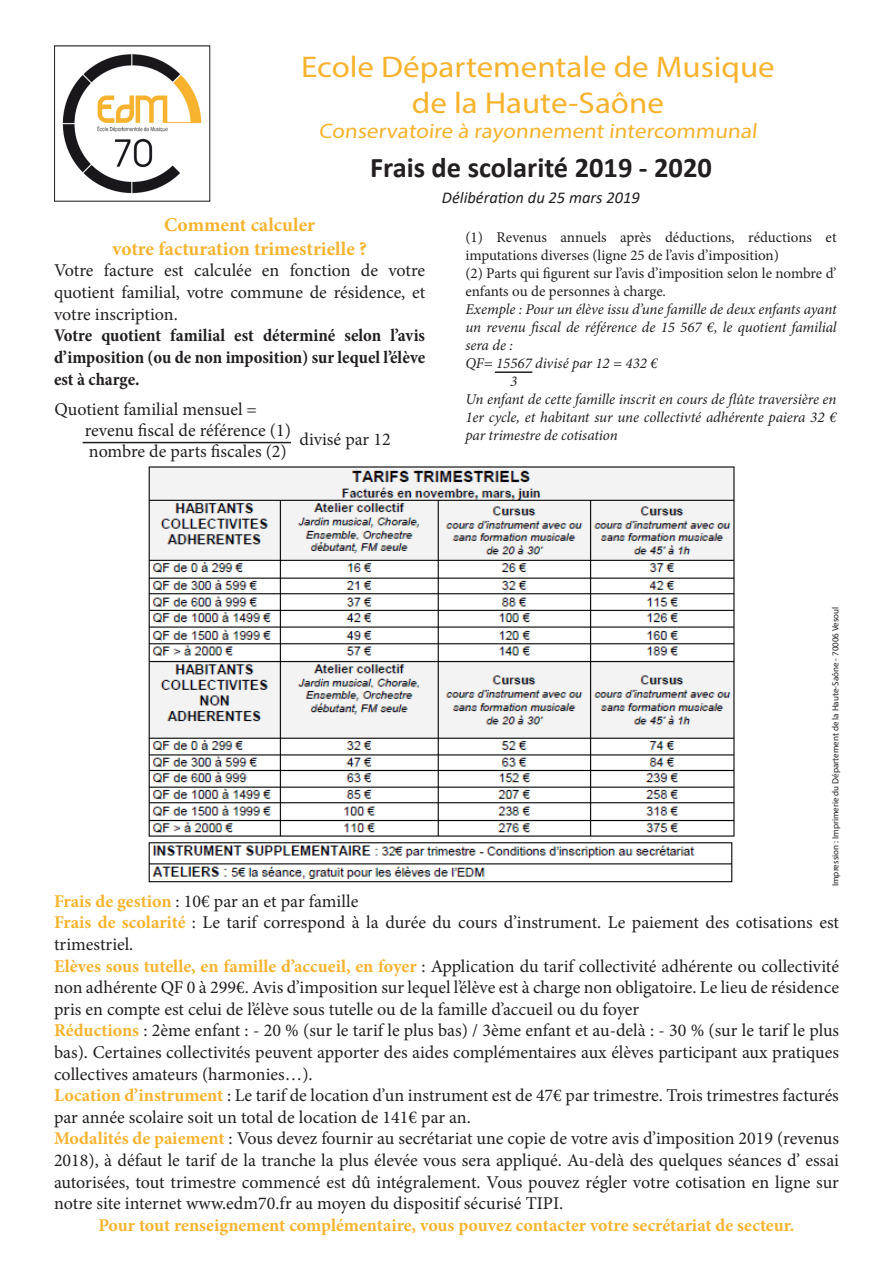
<style>
.page{position:relative;width:893px;height:1263px;background:#fff}
.page>*{position:absolute;margin:0;border:0;box-sizing:border-box;transform-origin:0 0}
.t1{font:30px "Myriad Pro";color:#f7b32e;scale:1.1 1}
.t2{font:700 28.5px "Calibri";color:#231f20}
.t3{font:21px "Myriad Pro";color:#f7b32e;scale:1.1 1}
.t4{font:700 19.5px "Minion Pro";color:#f7b32e}
.t5{font:18px/21.6px "Minion Pro";color:#231f20;text-align:justify}
.t6{font:700 condensed 18px/21.6px "Minion Pro";color:#231f20;text-align:justify}
.t7{font:700 18px "Minion Pro";letter-spacing:-.005em;color:#f7b32e}
.t8{font:italic 16.5px "Calibri";color:#231f20}
.t9{font:italic 15px/18px "Minion Pro";letter-spacing:-.005em;color:#231f20;text-align:justify}
.t10{font:15px/18px "Minion Pro";color:#231f20}
.t11{font:9px "Myriad Pro";color:#231f20}
.s1{font-weight:700;color:#f7b32e}
</style>
<div class="page">
<img style="left:62px;top:54px;width:140px;height:140px">
<hr style="left:495px;top:371px;width:37px;height:2px;background:#231f20">
<hr style="left:83px;top:442px;width:208px;height:1px;background:#231f20">
<img style="left:148px;top:466px;width:587px;height:417px">
<p class="t1" style="left:301px;top:48px;width:432px">Ecole Départementale de Musique</p>
<p class="t1" style="left:412px;top:84px;width:231px">de la Haute-Saône</p>
<p class="t3" style="left:319px;top:118px;width:402px">Conservatoire à rayonnement intercommunal</p>
<p class="t2" style="left:370px;top:147px;width:343px">Frais de scolarité 2019 - 2020</p>
<p class="t4" style="left:164px;top:211px;width:153px">Comment calculer</p>
<p class="t4" style="left:112px;top:235px;width:256px">votre facturation trimestrielle ?</p>
<p class="t5" style="left:54px;top:260px;width:373px">Votre facture est calculée en fonction de votre quotient familial, votre commune de résidence, et votre inscription.</p>
<p class="t6" style="left:54px;top:325px;width:373px">Votre quotient familial est déterminé selon l’avis d’imposition (ou de non imposition) sur lequel l’élève est à charge.</p>
<p class="t5" style="left:54px;top:399px;width:204px">Quotient familial mensuel =</p>
<p class="t5" style="left:85px;top:419px;width:208px">revenu fiscal de référence (1)</p>
<p class="t5" style="left:89px;top:441px;width:199px">nombre de parts fiscales (2)</p>
<p class="t5" style="left:299px;top:429px;width:93px">divisé par 12</p>
<p class="t8" style="left:442px;top:186px;width:199px">Délibération du 25 mars 2019</p>
<p class="t10" style="left:465px;top:228px;width:373px">(1) Revenus annuels après déductions, réductions et imputations diverses (ligne 25 de l’avis d’imposition)</p>
<p class="t10" style="left:465px;top:264px;width:373px">(2) Parts qui figurent sur l’avis d’imposition selon le nombre d’ enfants ou de personnes à charge.</p>
<p class="t9" style="left:465px;top:300px;width:373px">Exemple : Pour un élève issu d’une famille de deux enfants ayant un revenu fiscal de référence de 15 567 €, le quotient familial sera de :</p>
<p class="t9" style="left:465px;top:354px;width:194px">QF= 15567 divisé par 12 = 432 €</p>
<p class="t9" style="left:510px;top:372px;width:9px">3</p>
<p class="t9" style="left:465px;top:390px;width:373px">Un enfant de cette famille inscrit en cours de flûte traversière en 1er cycle, et habitant sur une collectivté adhérente paiera 32 € par trimestre de cotisation</p>
<p class="t11" style="left:830px;top:886px;width:281px;rotate:-90deg">Impression : Imprimerie du Département de la Haute-Saône - 70006 Vesoul</p>
<p class="t5" style="left:54px;top:890px;width:306px"><span class="s1">Frais de gestion</span> : 10€ par an et par famille</p>
<p class="t5" style="left:54px;top:912px;width:787px"><span class="s1">Frais de scolarité</span> : Le tarif correspond à la durée du cours d’instrument. Le paiement des cotisations est trimestriel.</p>
<p class="t5" style="left:54px;top:955px;width:786px"><span class="s1">Elèves sous tutelle, en famille d’accueil, en foyer</span> : Application du tarif collectivité adhérente ou collectivité non adhérente QF 0 à 299€. Avis d’imposition sur lequel l’élève est à charge non obligatoire. Le lieu de résidence pris en compte est celui de l’élève sous tutelle ou de la famille d’accueil ou du foyer</p>
<p class="t5" style="left:54px;top:1020px;width:787px"><span class="s1">Réductions</span> : 2ème enfant : - 20 % (sur le tarif le plus bas) / 3ème enfant et au-delà : - 30 % (sur le tarif le plus bas). Certaines collectivités peuvent apporter des aides complémentaires aux élèves participant aux pratiques collectives amateurs (harmonies…).</p>
<p class="t5" style="left:54px;top:1085px;width:786px"><span class="s1">Location d’instrument</span> : Le tarif de location d’un instrument est de 47€ par trimestre. Trois trimestres facturés par année scolaire soit un total de location de 141€ par an.</p>
<p class="t5" style="left:54px;top:1128px;width:786px"><span class="s1">Modalités de paiement</span> : Vous devez fournir au secrétariat une copie de votre avis d’imposition 2019 (revenus 2018), à défaut le tarif de la tranche la plus élevée vous sera appliqué. Au-delà des quelques séances d’ essai autorisées, tout trimestre commencé est dû intégralement. Vous pouvez régler votre cotisation en ligne sur notre site internet www.edm70.fr au moyen du dispositif sécurisé TIPI.</p>
<p class="t7" style="left:98px;top:1212px;width:698px">Pour tout renseignement complémentaire, vous pouvez contacter votre secrétariat de secteur.</p>
</div>
